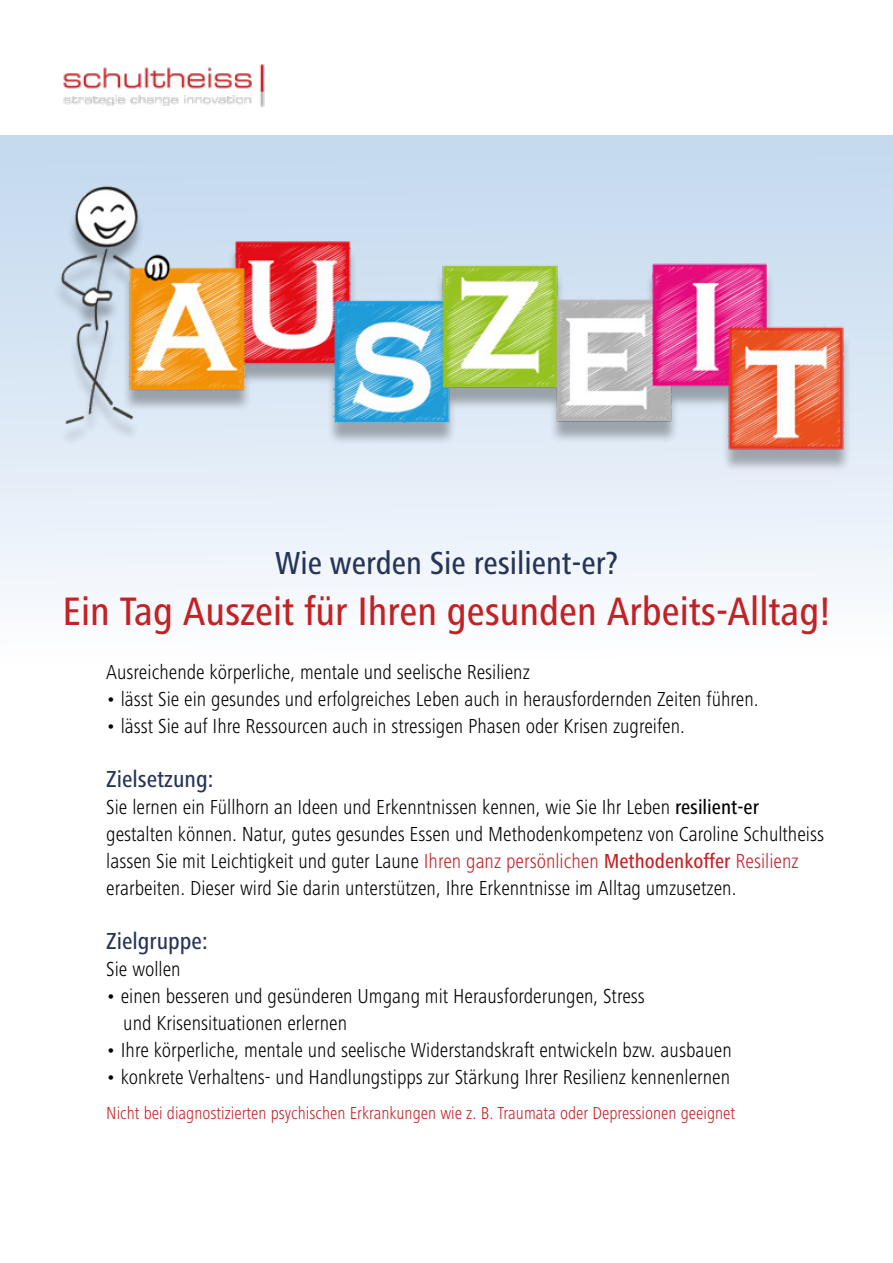
<style>
.page{position:relative;width:893px;height:1263px;background:#fff}
.page>*{position:absolute;margin:0;border:0;box-sizing:border-box;transform-origin:0 0}
.t1{font:500 condensed 41.1px "Frutiger Next LT";color:#c32224}
.t2{font:500 condensed 33px "Frutiger Next LT";color:#263557}
.t3{font:500 condensed 24px "Frutiger Next LT";color:#263557}
.t4{font:300 condensed 21px/27px "Frutiger Next LT";color:#000}
.t5{font:300 condensed 18px "Frutiger Next LT";color:#c32224}
.s1{font-weight:500}
.s2{color:#c32224}
.s3{font-weight:500;color:#c32224}
</style>
<div class="page">
<div style="left:0;top:135px;width:893px;height:679px;background:linear-gradient(to bottom,#c2d8ee,#fff)"></div>
<img style="left:54px;top:153px;width:810px;height:343px">
<img style="left:63px;top:64px;width:202px;height:43px">
<h2 class="t2" style="left:275px;top:545px;width:344px">Wie werden Sie resilient-er?</h2>
<h1 class="t1" style="left:63px;top:589px;width:769px">Ein Tag Auszeit für Ihren gesunden Arbeits-Alltag!</h1>
<p class="t4" style="left:106px;top:659px;width:425px">Ausreichende körperliche, mentale und seelische Resilienz</p>
<p class="t4" style="left:106px;top:686px;width:654px">• lässt Sie ein gesundes und erfolgreiches Leben auch in herausfordernden Zeiten führen.</p>
<p class="t4" style="left:106px;top:713px;width:580px">• lässt Sie auf Ihre Ressourcen auch in stressigen Phasen oder Krisen zugreifen.</p>
<p class="t3" style="left:106px;top:766px;width:109px">Zielsetzung:</p>
<p class="t4" style="left:106px;top:794px;width:719px">Sie lernen ein Füllhorn an Ideen und Erkenntnissen kennen, wie Sie Ihr Leben <span class="s1">resilient-er </span>gestalten können. Natur, gutes gesundes Essen und Methodenkompetenz von Caroline Schultheiss lassen Sie mit Leichtigkeit und guter Laune <span class="s2">Ihren ganz persönlichen</span> <span class="s3">Methodenkoffer</span> <span class="s2">Resilienz </span>erarbeiten. Dieser wird Sie darin unterstützen, Ihre Erkenntnisse im Alltag umzusetzen.</p>
<p class="t3" style="left:106px;top:928px;width:103px">Zielgruppe:</p>
<p class="t4" style="left:106px;top:956px;width:76px">Sie wollen</p>
<p class="t4" style="left:123px;top:983px;width:523px;text-indent:-17px">• einen besseren und gesünderen Umgang mit Herausforderungen, Stress und Krisensituationen erlernen</p>
<p class="t4" style="left:106px;top:1037px;width:627px">• Ihre körperliche, mentale und seelische Widerstandskraft entwickeln bzw. ausbauen</p>
<p class="t4" style="left:106px;top:1064px;width:625px">• konkrete Verhaltens- und Handlungstipps zur Stärkung Ihrer Resilienz kennenlernen</p>
<p class="t5" style="left:106px;top:1103px;width:630px">Nicht bei diagnostizierten psychischen Erkrankungen wie z. B. Traumata oder Depressionen geeignet</p>
</div>
